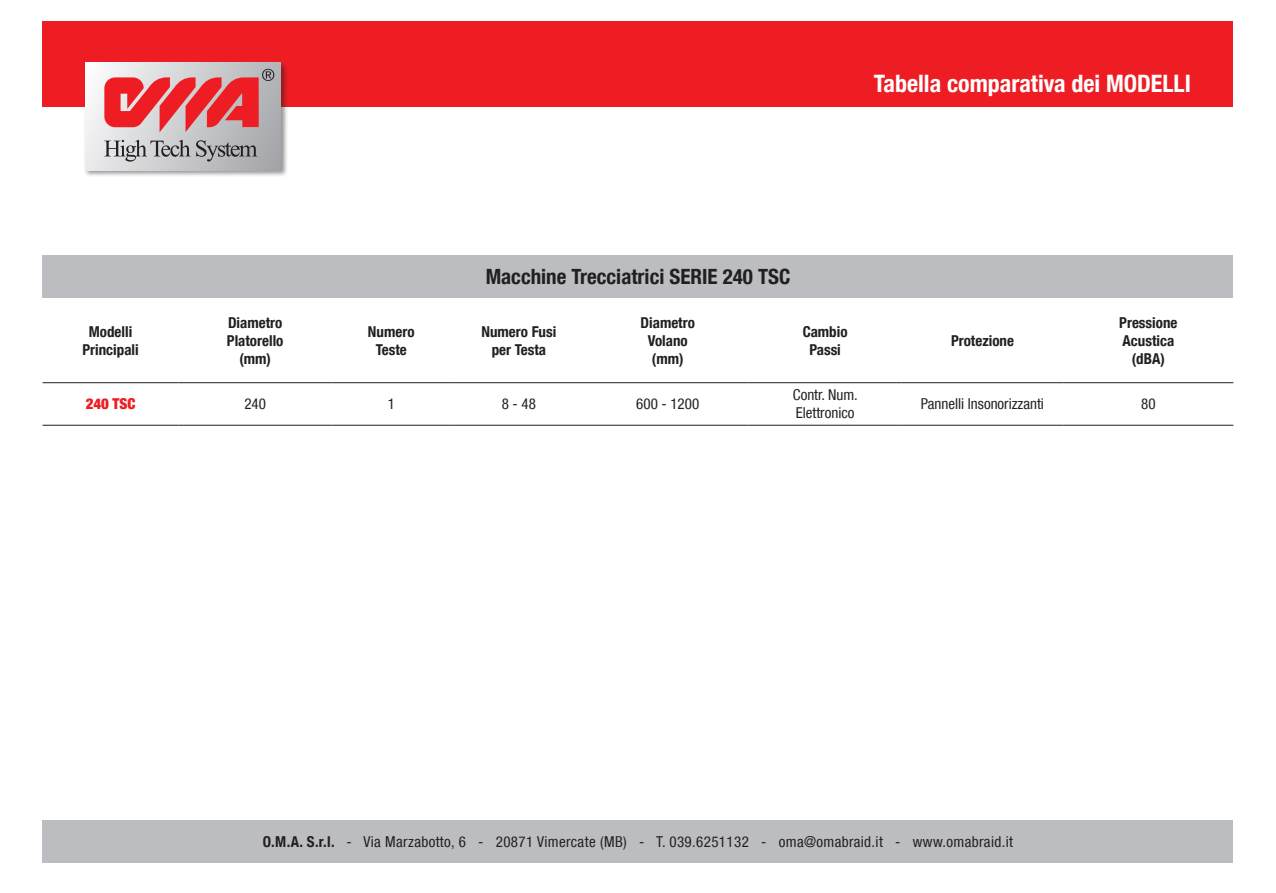
<style>
.page{position:relative;width:1276px;height:893px;background:#fff}
.page>*{position:absolute;margin:0;border:0;box-sizing:border-box;transform-origin:0 0}
.t1{font:700 condensed 24px "Helvetica Neue LT Com";color:#fff}
.t2{font:700 condensed 21px "Helvetica Neue LT Com";color:#231f20}
.t3{font:700 condensed 15px "Helvetica Neue LT Com";color:#231f20}
.t4{font:condensed 15px "Helvetica Neue LT Com";letter-spacing:.025em;color:#231f20}
.t5{font:condensed 15px "Helvetica Neue LT Com";color:#231f20}
.t6{font:900 condensed 15px "Helvetica Neue LT Com";color:#ee1d23}
.s1{font-weight:700}
</style>
<div class="page">
<div style="left:43px;top:21px;width:1190px;height:85px;background:#ee1d23"></div>
<div style="left:83px;top:61px;width:205px;height:117px;background:#231f20;opacity:.49"></div>
<div style="left:85px;top:63px;width:196px;height:107px;background:linear-gradient(to right,#f3f3f4,#a8aaad)"></div>
<svg style="left:104px;top:69px;width:170px;height:93px"></svg>
<div style="left:43px;top:821px;width:1190px;height:42px;background:#bcbdc0"></div>
<div style="left:43px;top:255px;width:1190px;height:43px;background:#bcbdc0"></div>
<hr style="left:43px;top:382px;width:136px;height:1px;background:#231f20">
<hr style="left:179px;top:382px;width:153px;height:1px;background:#231f20">
<hr style="left:332px;top:382px;width:119px;height:1px;background:#231f20">
<hr style="left:451px;top:382px;width:136px;height:1px;background:#231f20">
<hr style="left:587px;top:382px;width:161px;height:1px;background:#231f20">
<hr style="left:748px;top:382px;width:153px;height:1px;background:#231f20">
<hr style="left:901px;top:382px;width:162px;height:1px;background:#231f20">
<hr style="left:1063px;top:382px;width:170px;height:1px;background:#231f20">
<hr style="left:43px;top:425px;width:136px;height:1px;background:#231f20">
<hr style="left:179px;top:425px;width:153px;height:1px;background:#231f20">
<hr style="left:332px;top:425px;width:119px;height:1px;background:#231f20">
<hr style="left:451px;top:425px;width:136px;height:1px;background:#231f20">
<hr style="left:587px;top:425px;width:161px;height:1px;background:#231f20">
<hr style="left:748px;top:425px;width:153px;height:1px;background:#231f20">
<hr style="left:901px;top:425px;width:162px;height:1px;background:#231f20">
<hr style="left:1063px;top:425px;width:170px;height:1px;background:#231f20">
<p class="t1" style="left:874px;top:69px;width:319px">Tabella comparativa dei MODELLI</p>
<p class="t3" style="left:89px;top:322px;width:45px">Modelli</p>
<p class="t3" style="left:82px;top:340px;width:58px">Principali</p>
<p class="t3" style="left:228px;top:313px;width:56px">Diametro</p>
<p class="t3" style="left:227px;top:331px;width:58px">Platorello</p>
<p class="t3" style="left:239px;top:349px;width:33px">(mm)</p>
<p class="t3" style="left:368px;top:322px;width:48px">Numero</p>
<p class="t3" style="left:376px;top:340px;width:33px">Teste</p>
<p class="t2" style="left:486px;top:264px;width:306px">Macchine Trecciatrici SERIE 240 TSC</p>
<p class="t3" style="left:481px;top:322px;width:76px">Numero Fusi</p>
<p class="t3" style="left:492px;top:340px;width:56px">per Testa</p>
<p class="t3" style="left:640px;top:313px;width:56px">Diametro</p>
<p class="t3" style="left:647px;top:331px;width:42px">Volano</p>
<p class="t3" style="left:652px;top:349px;width:33px">(mm)</p>
<p class="t3" style="left:802px;top:322px;width:46px">Cambio</p>
<p class="t3" style="left:809px;top:340px;width:33px">Passi</p>
<p class="t6" style="left:86px;top:395px;width:51px">240 TSC</p>
<p class="t4" style="left:244px;top:395px;width:23px">240</p>
<p class="t4" style="left:388px;top:395px;width:9px">1</p>
<p class="t4" style="left:502px;top:395px;width:36px">8 - 48</p>
<p class="t4" style="left:636px;top:395px;width:64px">600 - 1200</p>
<p class="t5" style="left:793px;top:386px;width:66px">Contr. Num.</p>
<p class="t5" style="left:796px;top:404px;width:60px">Elettronico</p>
<p class="t3" style="left:951px;top:331px;width:64px">Protezione</p>
<p class="t3" style="left:1119px;top:313px;width:60px">Pressione</p>
<p class="t3" style="left:1122px;top:331px;width:53px">Acustica</p>
<p class="t3" style="left:1132px;top:349px;width:35px">(dBA)</p>
<p class="t5" style="left:921px;top:395px;width:125px">Pannelli Insonorizzanti</p>
<p class="t4" style="left:1141px;top:395px;width:16px">80</p>
<p class="t4" style="left:263px;top:833px;width:751px"><span class="s1">O.M.A. S.r.l.</span> - Via Marzabotto, 6 - 20871 Vimercate (MB) - T. 039.6251132 - oma@omabraid.it - www.omabraid.it</p>
</div>
